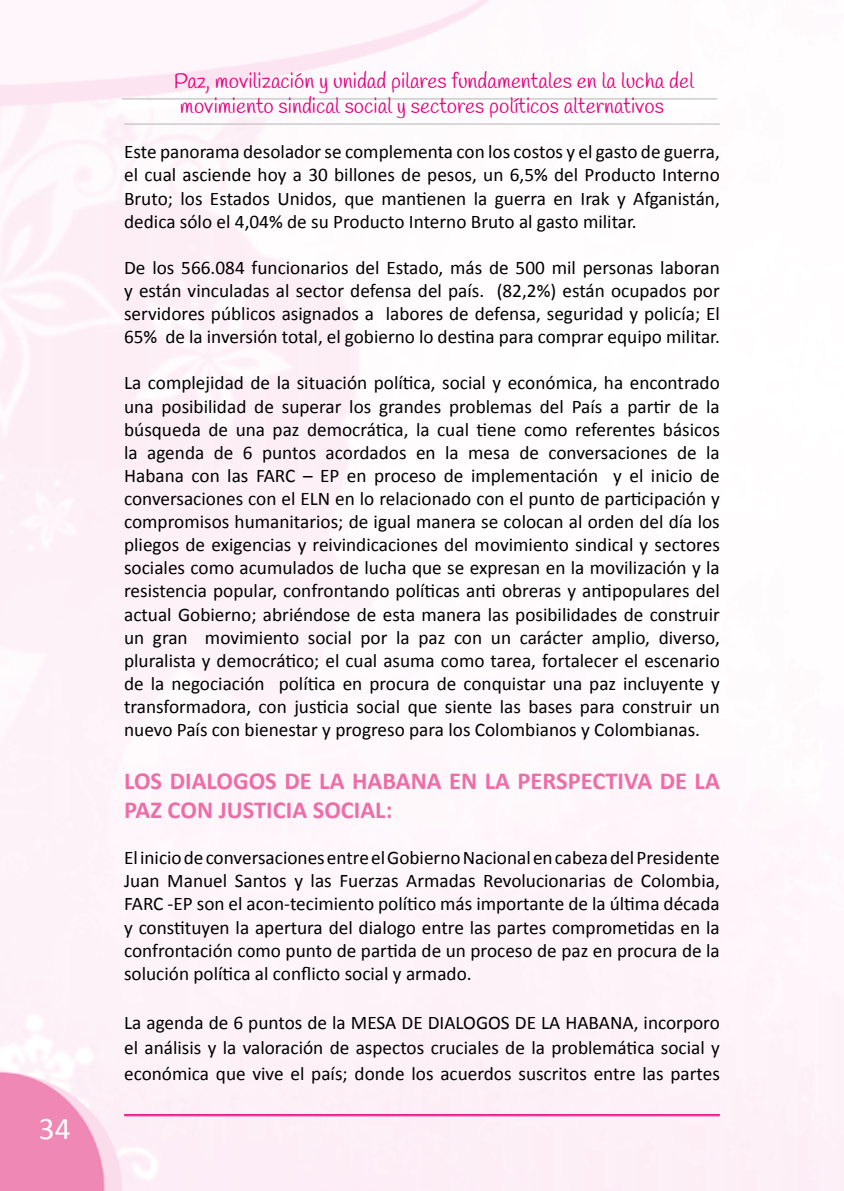
<style>
.page{position:relative;width:844px;height:1191px;background:#fff}
.page>*{position:absolute;margin:0;border:0;box-sizing:border-box;transform-origin:0 0}
.t1{font:31.5px "Calibri";color:#fff}
.t2{font:700 24.5px/29.4px "Calibri";color:#ed6ea7}
.t3{font:21px/25.2px "Handlee";color:#e6007d}
.t4{font:19.25px/23.1px "Calibri";color:#000;text-align:justify}
</style>
<div class="page">
<div style="left:0;top:0;width:843px;height:1191px;background:#fef6fa"></div>
<hr style="left:122px;top:98px;width:595px;height:2px;background:#c6c6c6">
<hr style="left:124px;top:1114px;width:595px;height:1px;background:#e6007d">
<hr style="left:124px;top:1115px;width:595px;height:1px;background:#e6007d">
<div style="left:118px;top:101px;width:601px;height:7px;background:#fff"></div>
<hr style="left:124px;top:123px;width:595px;height:2px;background:#c6c6c6">
<h1 class="t1" style="left:39px;top:1106px;width:33px">34</h1>
<p class="t3" style="left:174px;top:69px;width:521px">Paz, movilización y unidad pilares fundamentales en la lucha del movimiento sindical social y sectores políticos alternativos</p>
<p class="t4" style="left:124px;top:140px;width:597px">Este panorama desolador se complementa con los costos y el gasto de guerra, el cual asciende hoy a 30 billones de pesos, un 6,5% del Producto Interno Bruto; los Estados Unidos, que mantienen la guerra en Irak y Afganistán, dedica sólo el 4,04% de su Producto Interno Bruto al gasto militar.</p>
<p class="t4" style="left:124px;top:255px;width:597px">De los 566.084 funcionarios del Estado, más de 500 mil personas laboran y están vinculadas al sector defensa del país. (82,2%) están ocupados por servidores públicos asignados a labores de defensa, seguridad y policía; El 65% de la inversión total, el gobierno lo destina para comprar equipo militar.</p>
<p class="t4" style="left:124px;top:371px;width:597px">La complejidad de la situación política, social y económica, ha encontrado una posibilidad de superar los grandes problemas del País a partir de la búsqueda de una paz democrática, la cual tiene como referentes básicos la agenda de 6 puntos acordados en la mesa de conversaciones de la Habana con las FARC – EP en proceso de implementación y el inicio de conversaciones con el ELN en lo relacionado con el punto de participación y compromisos humanitarios; de igual manera se colocan al orden del día los pliegos de exigencias y reivindicaciones del movimiento sindical y sectores sociales como acumulados de lucha que se expresan en la movilización y la resistencia popular, confrontando políticas anti obreras y antipopulares del actual Gobierno; abriéndose de esta manera las posibilidades de construir un gran movimiento social por la paz con un carácter amplio, diverso, pluralista y democrático; el cual asuma como tarea, fortalecer el escenario de la negociación política en procura de conquistar una paz incluyente y transformadora, con justicia social que siente las bases para construir un nuevo País con bienestar y progreso para los Colombianos y Colombianas.</p>
<p class="t2" style="left:124px;top:765px;width:597px">LOS DIALOGOS DE LA HABANA EN LA PERSPECTIVA DE LA<br>PAZ CON JUSTICIA SOCIAL:</p>
<p class="t4" style="left:124px;top:845px;width:597px">El inicio de conversaciones entre el Gobierno Nacional en cabeza del Presidente Juan Manuel Santos y las Fuerzas Armadas Revolucionarias de Colombia, FARC -EP son el acon-tecimiento político más importante de la última década y constituyen la apertura del dialogo entre las partes comprometidas en la confrontación como punto de partida de un proceso de paz en procura de la solución política al conflicto social y armado.</p>
<p class="t4" style="left:124px;top:1008px;width:597px;line-height:25.7px">La agenda de 6 puntos de la MESA DE DIALOGOS DE LA HABANA, incorporo el análisis y la valoración de aspectos cruciales de la problemática social y económica que vive el país; donde los acuerdos suscritos entre las partes</p>
</div>
